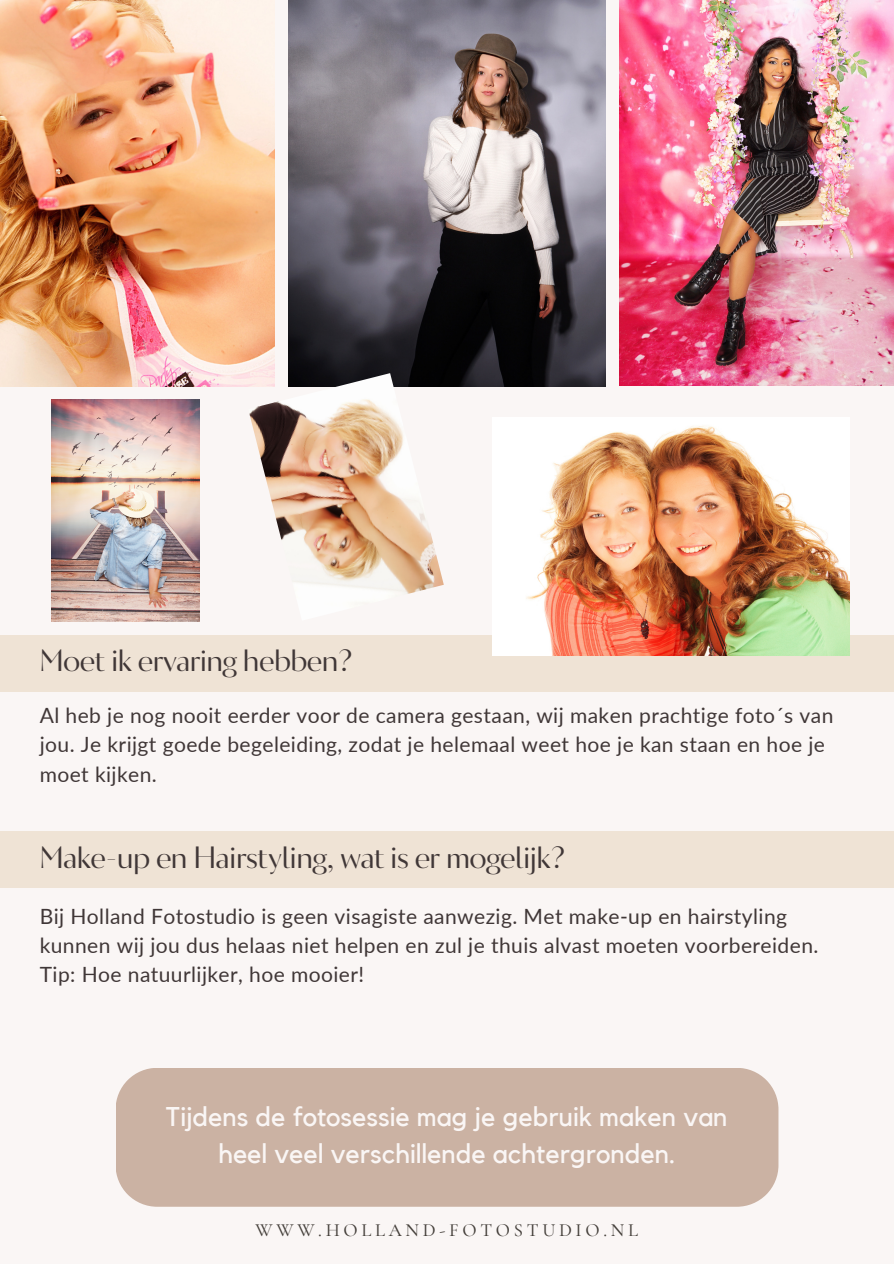
<style>
.page{position:relative;width:894px;height:1264px;background:#fff}
.page>*{position:absolute;margin:0;border:0;box-sizing:border-box;transform-origin:0 0}
.t1{font:30.75px "Circe Contrast";letter-spacing:-.02em;color:#403737}
.t2{font:27px/37.2px "Kollektif";color:#faf6f5;text-align:center}
.t3{font:21px/29.2px "Lato";letter-spacing:.02em;color:#403737}
.t4{font:500 18.6px "Cormorant Garamond";letter-spacing:.2em;color:#443f3a}
</style>
<div class="page">
<div style="left:0;top:0;width:893px;height:1263px;background:#faf6f5"></div>
<div style="left:0;top:635px;width:893px;height:56px;background:#efe3d5"></div>
<div style="left:0;top:830px;width:893px;height:57px;background:#efe3d5"></div>
<img style="left:0;top:0;width:274px;height:386px">
<img style="left:288px;top:0;width:317px;height:386px">
<img style="left:619px;top:0;width:274px;height:385px">
<div style="left:116px;top:1068px;width:662px;height:138px;background:#cbb2a3"></div>
<img style="left:492px;top:426px;width:357px;height:230px">
<img style="left:52px;top:400px;width:147px;height:221px">
<img style="left:248px;top:373px;width:195px;height:221px">
<h1 class="t1" style="left:40px;top:643px;width:314px">Moet ik ervaring hebben?</h1>
<h3 class="t3" style="left:40px;top:700px;width:795px">Al heb je nog nooit eerder voor de camera gestaan, wij maken prachtige foto´s van jou. Je krijgt goede begeleiding, zodat je helemaal weet hoe je kan staan en hoe je moet kijken.</h3>
<h2 class="t1" style="left:40px;top:839px;width:526px">Make-up en Hairstyling, wat is er mogelijk?</h2>
<p class="t3" style="left:40px;top:901px;width:780px">Bij Holland Fotostudio is geen visagiste aanwezig. Met make-up en hairstyling kunnen wij jou dus helaas niet helpen en zul je thuis alvast moeten voorbereiden.<br>Tip: Hoe natuurlijker, hoe mooier!</p>
<h3 class="t2" style="left:166px;top:1099px;width:562px">Tijdens de fotosessie mag je gebruik maken van heel veel verschillende achtergronden.</h3>
<h1 class="t4" style="left:255px;top:1218px;width:384px">WWW.HOLLAND-FOTOSTUDIO.NL</h1>
</div>
